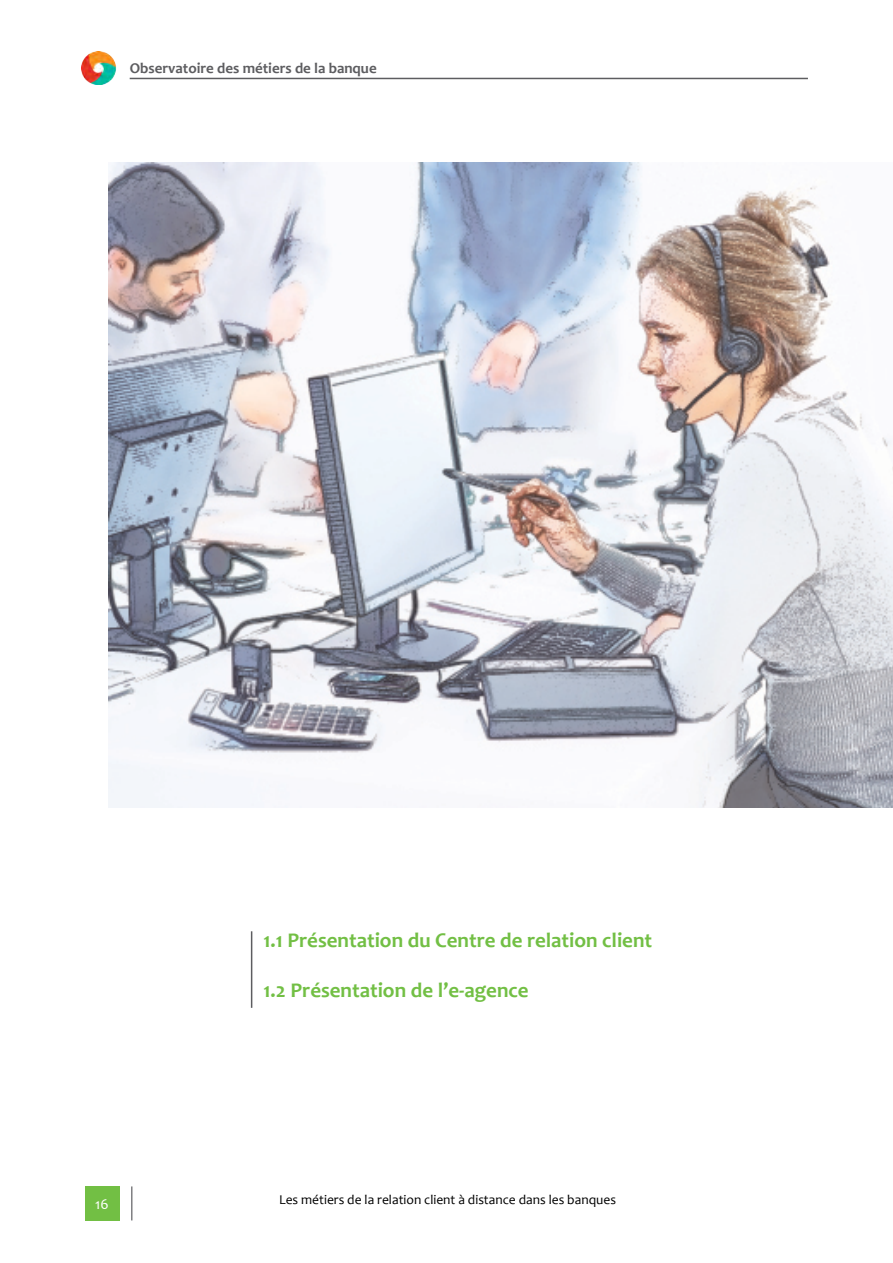
<style>
.page{position:relative;width:893px;height:1263px;background:#fff}
.page>*{position:absolute;margin:0;border:0;box-sizing:border-box;transform-origin:0 0}
.t1{font:700 21px "Candara";color:#72bf44}
.t2{font:700 15px "Candara";color:#5d5d60}
.t3{font:15px "Candara";color:#fff}
.t4{font:13.5px "Candara";color:#000}
</style>
<div class="page">
<div style="left:85px;top:1186px;width:34px;height:34px;background:#72bf44"></div>
<hr style="left:131px;top:1186px;width:1px;height:34px;background:#5d5d60">
<hr style="left:130px;top:78px;width:678px;height:1px;background:#5d5d60">
<img style="left:82px;top:51px;width:34px;height:34px">
<img style="left:108px;top:162px;width:785px;height:646px">
<hr style="left:251px;top:931px;width:1px;height:77px;background:#5d5d60">
<p class="t2" style="left:130px;top:59px;width:249px">Observatoire des métiers de la banque</p>
<p class="t1" style="left:264px;top:926px;width:390px">1.1 Présentation du Centre de relation client</p>
<p class="t1" style="left:264px;top:977px;width:267px">1.2 Présentation de l’e-agence</p>
<p class="t3" style="left:95px;top:1194px;width:15px">16</p>
<p class="t4" style="left:279px;top:1191px;width:338px">Les métiers de la relation client à distance dans les banques</p>
</div>
